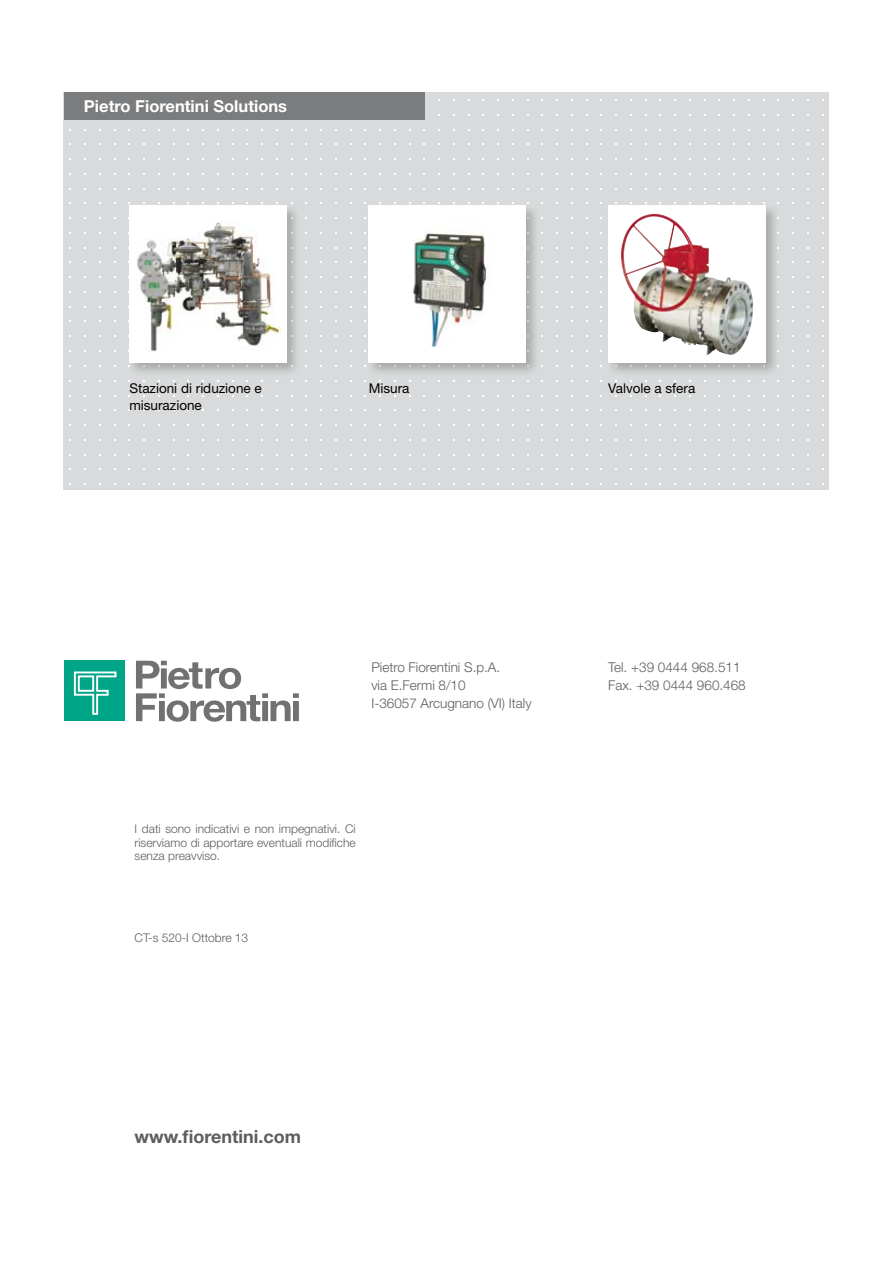
<style>
.page{position:relative;width:893px;height:1263px;background:#fff}
.page>*{position:absolute;margin:0;border:0;box-sizing:border-box;transform-origin:0 0}
.t1{font:700 18px "Helvetica Neue";color:#5d5d5f}
.t2{font:700 16.5px "Helvetica Neue";color:#fff}
.t3{font:300 13.5px/18px "Helvetica Neue";color:#5d5d5f}
.t4{font:13.5px/16.2px "Helvetica Neue";color:#000}
.t5{font:300 12px/13.5px "Helvetica Neue";color:#5d5d5f;text-align:justify}
</style>
<div class="page">
<div style="left:64px;top:92px;width:765px;height:398px;background:#d9dadb"></div>
<div style="left:64px;top:660px;width:60px;height:61px;background:#00a486"></div>
<svg style="left:73px;top:671px;width:44px;height:44px"></svg>
<svg style="left:190px;top:662px;width:29px;height:27px"></svg>
<svg style="left:219px;top:668px;width:22px;height:21px"></svg>
<svg style="left:136px;top:661px;width:23px;height:60px"></svg>
<svg style="left:159px;top:661px;width:31px;height:61px"></svg>
<svg style="left:190px;top:700px;width:35px;height:22px"></svg>
<svg style="left:226px;top:700px;width:20px;height:21px"></svg>
<svg style="left:247px;top:693px;width:44px;height:28px"></svg>
<svg style="left:293px;top:693px;width:6px;height:28px"></svg>
<div style="left:367px;top:203px;width:179px;height:180px;background:#000;opacity:.22"></div>
<div style="left:369px;top:206px;width:157px;height:157px;background:#fff"></div>
<div style="left:606px;top:203px;width:180px;height:180px;background:#000;opacity:.22"></div>
<div style="left:608px;top:206px;width:157px;height:157px;background:#fff"></div>
<div style="left:127px;top:203px;width:180px;height:180px;background:#000;opacity:.22"></div>
<div style="left:129px;top:206px;width:157px;height:157px;background:#fff"></div>
<div style="left:64px;top:92px;width:360px;height:27px;background:#7b7c7e"></div>
<img style="left:620px;top:214px;width:133px;height:141px">
<img style="left:413px;top:232px;width:74px;height:114px">
<img style="left:136px;top:222px;width:144px;height:129px">
<h2 class="t2" style="left:84px;top:95px;width:205px">Pietro Fiorentini Solutions</h2>
<p class="t4" style="left:129px;top:380px;width:134px">Stazioni di riduzione e misurazione</p>
<p class="t4" style="left:369px;top:380px;width:42px">Misura</p>
<p class="t4" style="left:608px;top:380px;width:88px">Valvole a sfera</p>
<p class="t3" style="left:371px;top:658px;width:162px">Pietro Fiorentini S.p.A.<br>via E.Fermi 8/10<br>I-36057 Arcugnano (VI) Italy</p>
<p class="t3" style="left:608px;top:658px;width:139px">Tel. +39 0444 968.511<br>Fax. +39 0444 960.468</p>
<p class="t5" style="left:135px;top:822px;width:223px">I dati sono indicativi e non impegnativi. Ci riserviamo di apportare eventuali modifiche senza preavviso.</p>
<p class="t5" style="left:135px;top:931px;width:115px">CT-s 520-I Ottobre 13</p>
<h1 class="t1" style="left:135px;top:1126px;width:168px">www.fiorentini.com</h1>
</div>
